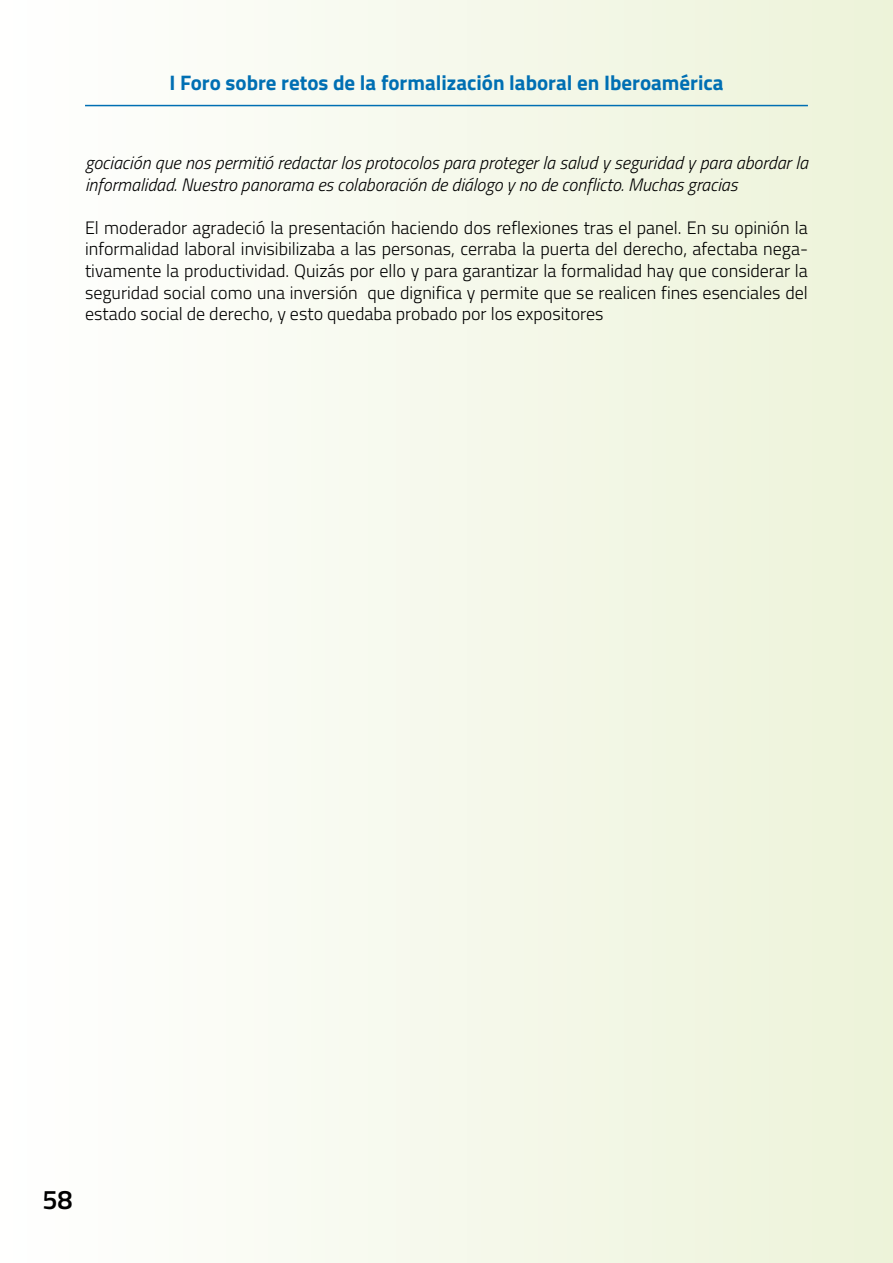
<style>
.page{position:relative;width:893px;height:1263px;background:#fff}
.page>*{position:absolute;margin:0;border:0;box-sizing:border-box;transform-origin:0 0}
.t1{font:600 27px "Titillium Web";color:#000}
.t2{font:700 21px "Titillium Web";color:#006fb3}
.t3{font:300 18px/21.6px "Titillium Web";color:#000;text-align:justify}
.t4{font:italic 300 18px/21.6px "Titillium Web";color:#000}
</style>
<div class="page">
<div style="left:0;top:0;width:893px;height:1263px;background:linear-gradient(to right,#fff,#edf3d9)"></div>
<hr style="left:85px;top:105px;width:723px;height:1px;background:#006fb3">
<svg style="left:892px;top:0;width:1px;height:851px"></svg>
<p class="t2" style="left:169px;top:66px;width:556px">I Foro sobre retos de la formalización laboral en Iberoamérica</p>
<p class="t4" style="left:85px;top:151px;width:724px">gociación que nos permitió redactar los protocolos para proteger la salud y seguridad y para abordar la informalidad. Nuestro panorama es colaboración de diálogo y no de conflicto. Muchas gracias</p>
<p class="t3" style="left:85px;top:216px;width:724px">El moderador agradeció la presentación haciendo dos reflexiones tras el panel. En su opinión la informalidad laboral invisibilizaba a las personas, cerraba la puerta del derecho, afectaba nega&shy;tivamente la productividad. Quizás por ello y para garantizar la formalidad hay que considerar la seguridad social como una inversión que dignifica y permite que se realicen fines esenciales del estado social de derecho, y esto quedaba probado por los expositores</p>
<h1 class="t1" style="left:43px;top:1179px;width:32px">58</h1>
</div>
